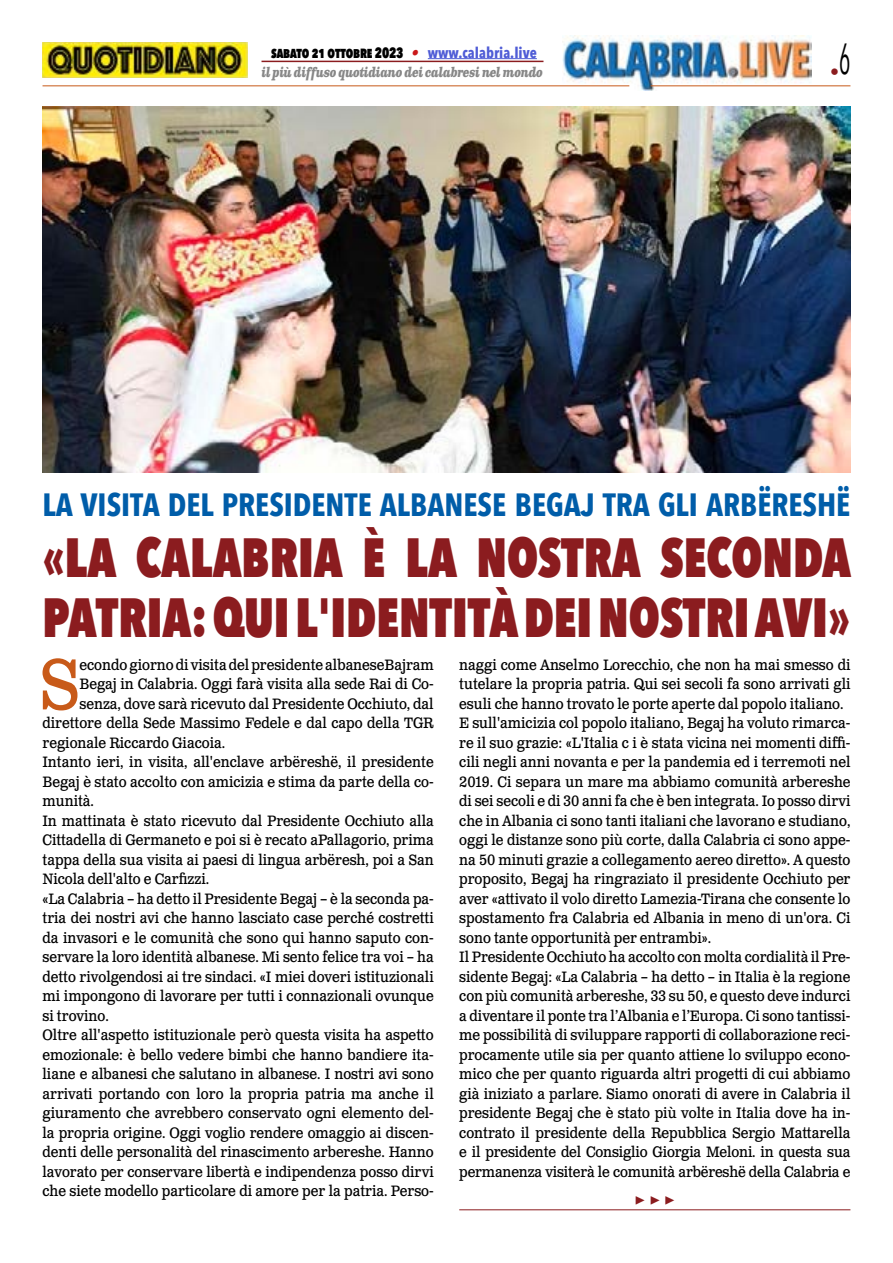
<style>
.page{position:relative;width:893px;height:1263px;background:#fff}
.page>*{position:absolute;margin:0;border:0;box-sizing:border-box;transform-origin:0 0}
.t1{font:71.25px "Clarendon Text Pro";color:#c85a19;scale:.9 1}
.t2{font:800 55.05px/60px "Avenir Next Condensed";color:#8b1c1f;scale:.88 1}
.t3{font:700 32.1px "Avenir Next Condensed";color:#005da9}
.t4{font:700 18px "Minion Pro";color:#8b1c1f}
.t5{font:18px "Avenir Next Condensed";color:#8b1c1f}
.t6{font:15px/19.5px "Clarendon Text Pro";color:#000;scale:.9 1}
.t7{font:800 15px "Avenir Next Condensed";letter-spacing:-.01em;color:#000;scale:.86 1}
.t8{font:italic 700 13.5px "Clarendon Text Pro";letter-spacing:-.05em;color:#878787;scale:.79 1}
.s1{font-family:"Clarendon Text Pro";font-weight:700;font-style:italic;color:#ca181a}
.s2{font-weight:700;color:#4f5cd6}
</style>
<div class="page">
<img style="left:563px;top:36px;width:248px;height:54px">
<hr style="left:43px;top:85px;width:586px;height:1px;background:#c85a19">
<hr style="left:651px;top:85px;width:199px;height:1px;background:#c85a19">
<hr style="left:428px;top:58px;width:109px;height:1px;background:#4f5cd6">
<hr style="left:261px;top:61px;width:282px;height:1px;background:#8b1c1f">
<img style="left:43px;top:43px;width:204px;height:34px">
<hr style="left:459px;top:1209px;width:391px;height:1px;background:#8b1c1f">
<img style="left:43px;top:106px;width:807px;height:366px">
<p class="t7" style="left:271px;top:43px;width:311px">sabato 21 ottobre 2023 <span class="s1">•</span> <span class="s2">www.calabria.live</span></p>
<p class="t8" style="left:261px;top:64px;width:358px">il più diffuso quotidiano dei calabresi nel mondo</p>
<p class="t5" style="left:830px;top:57px;width:22px">•<sup>6</sup></p>
<h3 class="t3" style="left:43px;top:485px;width:809px">LA VISITA DEL PRESIDENTE ALBANESE BEGAJ TRA GLI ARBËRESHË</h3>
<h2 class="t2" style="left:43px;top:527px;width:920px">«LA CALABRIA È LA NOSTRA SECONDA<br>PATRIA: QUI L'IDENTITÀ DEI NOSTRI AVI»</h2>
<h1 class="t1" style="left:40px;top:641px;width:45px">S</h1>
<p class="t6" style="left:80px;top:655px;width:395px">econdo giorno di visita del presidente albaneseBajram</p>
<p class="t6" style="left:80px;top:675px;width:395px">Begaj in Calabria. Oggi farà visita alla sede Rai di Co-</p>
<p class="t6" style="left:80px;top:694px;width:395px">senza, dove sarà ricevuto dal Presidente Occhiuto, dal</p>
<p class="t6" style="left:43px;top:714px;width:436px">direttore della Sede Massimo Fedele e dal capo della TGR</p>
<p class="t6" style="left:43px;top:733px;width:204px">regionale Riccardo Giacoia.</p>
<p class="t6" style="left:43px;top:753px;width:436px">Intanto ieri, in visita, all'enclave arbëreshë, il presidente</p>
<p class="t6" style="left:43px;top:772px;width:436px">Begaj è stato accolto con amicizia e stima da parte della co-</p>
<p class="t6" style="left:43px;top:792px;width:59px">munità.</p>
<p class="t6" style="left:43px;top:811px;width:436px">In mattinata è stato ricevuto dal Presidente Occhiuto alla</p>
<p class="t6" style="left:43px;top:831px;width:436px">Cittadella di Germaneto e poi si è recato aPallagorio, prima</p>
<p class="t6" style="left:43px;top:850px;width:436px">tappa della sua visita ai paesi di lingua arbëresh, poi a San</p>
<p class="t6" style="left:43px;top:870px;width:187px">Nicola dell'alto e Carfizzi.</p>
<p class="t6" style="left:43px;top:889px;width:436px">«La Calabria – ha detto il Presidente Begaj – è la seconda pa-</p>
<p class="t6" style="left:43px;top:909px;width:436px">tria dei nostri avi che hanno lasciato case perché costretti</p>
<p class="t6" style="left:43px;top:928px;width:436px">da invasori e le comunità che sono qui hanno saputo con-</p>
<p class="t6" style="left:43px;top:948px;width:436px">servare la loro identità albanese. Mi sento felice tra voi – ha</p>
<p class="t6" style="left:43px;top:967px;width:436px">detto rivolgendosi ai tre sindaci. «I miei doveri istituzionali</p>
<p class="t6" style="left:43px;top:987px;width:436px">mi impongono di lavorare per tutti i connazionali ovunque</p>
<p class="t6" style="left:43px;top:1006px;width:75px">si trovino.</p>
<p class="t6" style="left:43px;top:1026px;width:436px">Oltre all'aspetto istituzionale però questa visita ha aspetto</p>
<p class="t6" style="left:43px;top:1045px;width:436px">emozionale: è bello vedere bimbi che hanno bandiere ita-</p>
<p class="t6" style="left:43px;top:1065px;width:436px">liane e albanesi che salutano in albanese. I nostri avi sono</p>
<p class="t6" style="left:43px;top:1084px;width:436px">arrivati portando con loro la propria patria ma anche il</p>
<p class="t6" style="left:43px;top:1104px;width:436px">giuramento che avrebbero conservato ogni elemento del-</p>
<p class="t6" style="left:43px;top:1123px;width:436px">la propria origine. Oggi voglio rendere omaggio ai discen-</p>
<p class="t6" style="left:43px;top:1143px;width:436px">denti delle personalità del rinascimento arbereshe. Hanno</p>
<p class="t6" style="left:43px;top:1162px;width:436px">lavorato per conservare libertà e indipendenza posso dirvi</p>
<p class="t6" style="left:43px;top:1182px;width:436px">che siete modello particolare di amore per la patria. Perso-</p>
<p class="t6" style="left:459px;top:655px;width:436px">naggi come Anselmo Lorecchio, che non ha mai smesso di tutelare la propria patria. Qui sei secoli fa sono arrivati gli esuli che hanno trovato le porte aperte dal popolo italiano.<br>E sull'amicizia col popolo italiano, Begaj ha voluto rimarca&shy;re il suo grazie: «L'Italia c i è stata vicina nei momenti diffi&shy;cili negli anni novanta e per la pandemia ed i terremoti nel 2019. Ci separa un mare ma abbiamo comunità arbereshe di sei secoli e di 30 anni fa che è ben integrata. Io posso dirvi che in Albania ci sono tanti italiani che lavorano e studiano, oggi le distanze sono più corte, dalla Calabria ci sono appe&shy;na 50 minuti grazie a collegamento aereo diretto». A questo proposito, Begaj ha ringraziato il presidente Occhiuto per aver «attivato il volo diretto Lamezia-Tirana che consente lo spostamento fra Calabria ed Albania in meno di un'ora. Ci sono tante opportunità per entrambi».<br>Il Presidente Occhiuto ha accolto con molta cordialità il Pre&shy;sidente Begaj: «La Calabria – ha detto – in Italia è la regione con più comunità arbereshe, 33 su 50, e questo deve indurci a diventare il ponte tra l’Albania e l’Europa. Ci sono tantissi&shy;me possibilità di sviluppare rapporti di collaborazione reci&shy;procamente utile sia per quanto attiene lo sviluppo econo&shy;mico che per quanto riguarda altri progetti di cui abbiamo già iniziato a parlare. Siamo onorati di avere in Calabria il presidente Begaj che è stato più volte in Italia dove ha in&shy;contrato il presidente della Repubblica Sergio Mattarella e il presidente del Consiglio Giorgia Meloni. in questa sua permanenza visiterà le comunità arbëreshë della Calabria e</p>
<p class="t4" style="left:635px;top:1187px;width:42px">▶ ▶ ▶</p>
</div>
